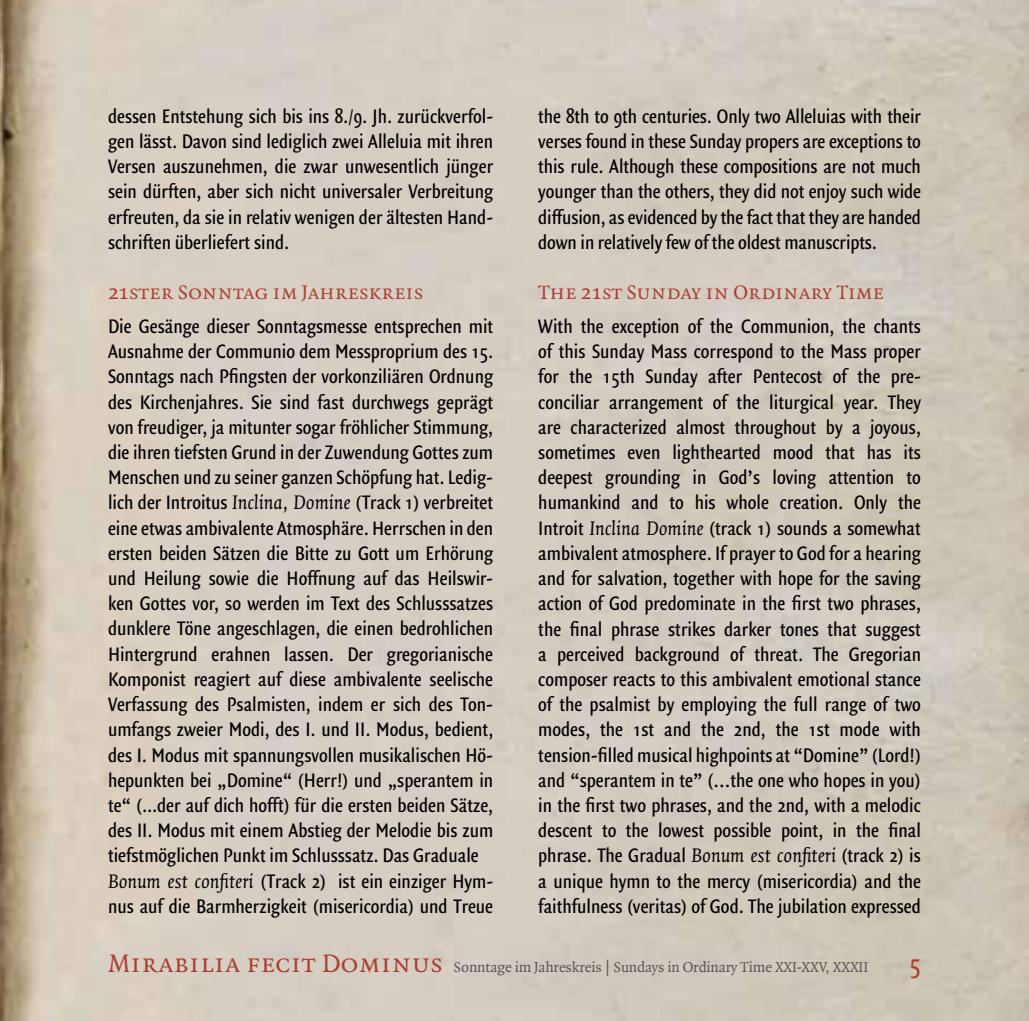
<style>
.page{position:relative;width:1029px;height:1021px;background:#fff}
.page>*{position:absolute;margin:0;border:0;box-sizing:border-box;transform-origin:0 0}
.t1{font:27.9px "Quadraat Sans Con";color:#ab3e2e}
.t2{font:21px/25.2px "Quadraat Sans Con";color:#000;text-align:justify}
.t3{font:21px "Quadraat Small Caps";color:#ab3e2e}
.t4{font:15.6px "Quadraat";letter-spacing:-.01em;color:#575756}
.s1{font-family:"Quadraat OT";font-style:italic}
.s2{font-family:"Quadraat Small Caps";font-size:27px;color:#ab3e2e}
</style>
<div class="page">
<img style="left:0;top:0;width:1029px;height:1020px">
<p class="t2" style="left:108px;top:104px;width:387px">dessen Entstehung sich bis ins 8./9. Jh. zurückverfol&shy;gen lässt. Davon sind lediglich zwei Alleluia mit ihren Versen auszunehmen, die zwar unwesentlich jünger sein dürften, aber sich nicht universaler Verbreitung erfreuten, da sie in relativ wenigen der ältesten Hand&shy;schriften überliefert sind.</p>
<p class="t3" style="left:108px;top:281px;width:317px">21ster Sonntag im Jahreskreis</p>
<p class="t2" style="left:108px;top:314px;width:387px;text-align:left">Die Gesänge dieser Sonntagsmesse entsprechen mit Ausnahme der Communio dem Messproprium des 15.<br>Sonntags nach Pfingsten der vorkonziliären Ordnung des Kirchenjahres. Sie sind fast durchwegs geprägt von freudiger, ja mitunter sogar fröhlicher Stimmung, die ihren tiefsten Grund in der Zuwendung Gottes zum Menschen und zu seiner ganzen Schöpfung hat. Ledig&shy;lich der Introitus <span class="s1">Inclina, Domine</span> (Track 1) verbreitet eine etwas ambivalente Atmosphäre. Herrschen in den ersten beiden Sätzen die Bitte zu Gott um Erhörung und Heilung sowie die Hoffnung auf das Heilswir&shy;ken Gottes vor, so werden im Text des Schlusssatzes dunklere Töne angeschlagen, die einen bedrohlichen Hintergrund erahnen lassen. Der gregorianische Komponist reagiert auf diese ambivalente seelische Verfassung des Psalmisten, indem er sich des Ton&shy;umfangs zweier Modi, des I. und II. Modus, bedient, des I. Modus mit spannungsvollen musikalischen Hö&shy;hepunkten bei „Domine“ (Herr!) und „sperantem in te“ (...der auf dich hofft) für die ersten beiden Sätze, des II. Modus mit einem Abstieg der Melodie bis zum tiefstmöglichen Punkt im Schlusssatz. Das Graduale <span class="s1">Bonum est confiteri</span> (Track 2) ist ein einziger Hym&shy;nus auf die Barmherzigkeit (misericordia) und Treue</p>
<p class="t2" style="left:538px;top:104px;width:384px">the 8th to 9th centuries. Only two Alleluias with their verses found in these Sunday propers are exceptions to this rule. Although these compositions are not much younger than the others, they did not enjoy such wide diffusion, as evidenced by the fact that they are handed down in relatively few of the oldest manuscripts.</p>
<p class="t3" style="left:538px;top:281px;width:347px">The 21st Sunday in Ordinary Time</p>
<p class="t2" style="left:538px;top:314px;width:384px">With the exception of the Communion, the chants of this Sunday Mass correspond to the Mass proper for the 15th Sunday after Pentecost of the pre&shy;conciliar arrangement of the liturgical year. They are characterized almost throughout by a joyous, sometimes even lighthearted mood that has its deepest grounding in God’s loving attention to humankind and to his whole creation. Only the Introit <span class="s1">Inclina Domine</span> (track 1) sounds a somewhat ambivalent atmosphere. If prayer to God for a hearing and for salvation, together with hope for the saving action of God predominate in the first two phrases, the final phrase strikes darker tones that suggest a perceived background of threat. The Gregorian composer reacts to this ambivalent emotional stance of the psalmist by employing the full range of two modes, the 1st and the 2nd, the 1st mode with tension-filled musical highpoints at “Domine” (Lord!) and “sperantem in te” (…the one who hopes in you) in the first two phrases, and the 2nd, with a melodic descent to the lowest possible point, in the final phrase. The Gradual <span class="s1">Bonum est confiteri</span> (track 2) is a unique hymn to the mercy (misericordia) and the faithfulness (veritas) of God. The jubilation expressed</p>
<p class="t4" style="left:108px;top:958px;width:762px"><span class="s2">Mirabilia fecit Dominus</span> Sonntage im Jahreskreis | Sundays in Ordinary Time XXI-XXV, XXXII</p>
<h1 class="t1" style="left:910px;top:947px;width:13px">5</h1>
</div>
